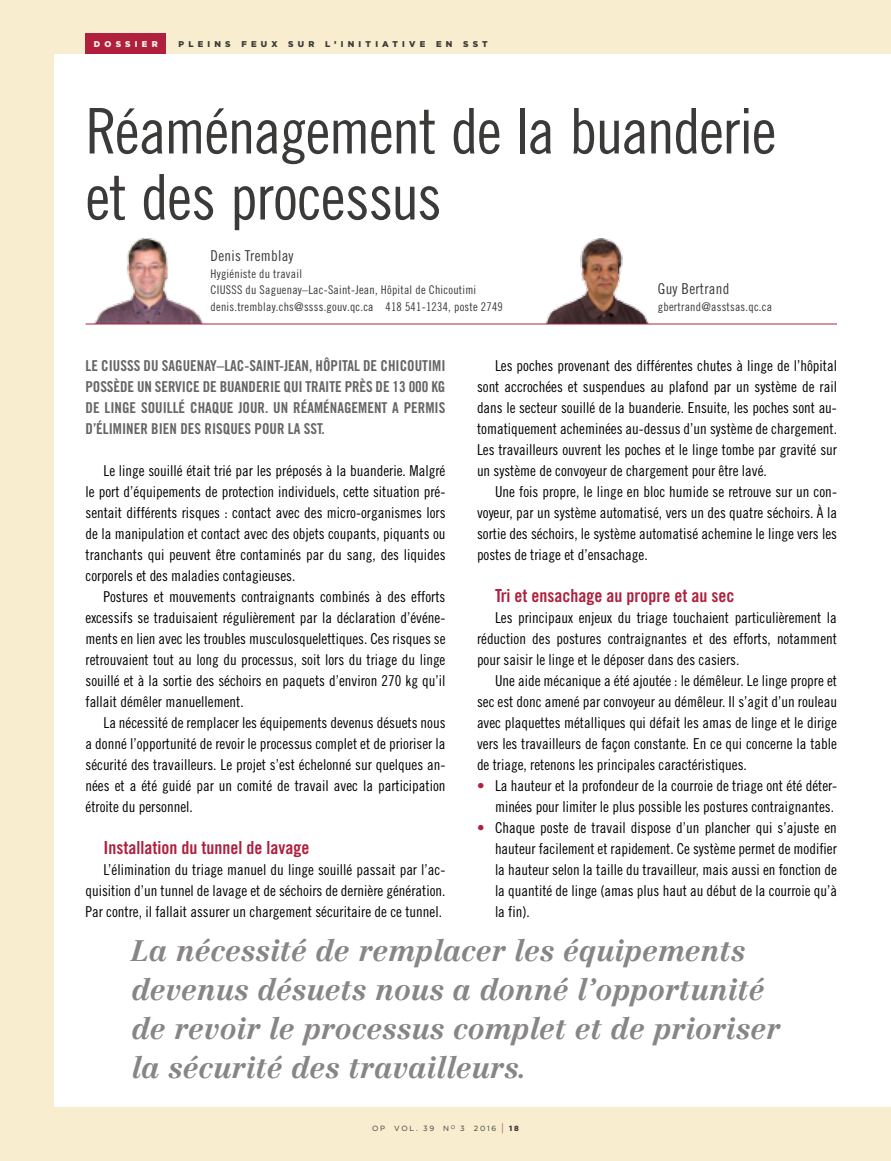
<style>
.page{position:relative;width:891px;height:1161px;background:#f8edcf}
.page>*{position:absolute;margin:0;border:0;box-sizing:border-box;transform-origin:0 0}
.t1{font:63px/66px "Trade Gothic LT Pro Cn 18";letter-spacing:-.025em;color:#3b3a39}
.t2{font:italic 700 29.25px/39px "Centennial";color:#878585}
.t3{font:18px "Trade Gothic LT Pro Bd Cn 20";color:#b0203e}
.t4{font:15px/21px "Trade Gothic LT Pro Cn 18";color:#000;text-align:justify}
.t5{font:15px/21px "Trade Gothic LT Pro Bd Cn 20";color:#666564}
.t6{font:15px "Trade Gothic LT Pro Cn 18";letter-spacing:.02em;color:#3b3a39}
.t7{font:12px/16.5px "Trade Gothic LT Pro Cn 18";letter-spacing:.02em;color:#3b3a39}
.t8{font:900 8.4px "Gotham";letter-spacing:.5em;color:#3b3a39}
.t9{font:900 8.4px "Gotham";letter-spacing:.5em;color:#fcf6e6}
.t10{font:7.5px "Gotham";letter-spacing:.225em;color:#3b3a39}
.s1{color:#b0203e}
.s2{font-size:11.25px;color:#b0203e}
.s3{font-weight:900}
</style>
<div class="page">
<div style="left:54px;top:54px;width:837px;height:1053px;background:#fff"></div>
<div style="left:86px;top:34px;width:80px;height:20px;background:#b0203e"></div>
<img style="left:86px;top:238px;width:122px;height:86px">
<img style="left:537px;top:239px;width:123px;height:85px">
<hr style="left:86px;top:324px;width:751px;height:1px;background:#b0203e">
<p class="t9" style="left:94px;top:38px;width:65px">DOSSIER</p>
<p class="t8" style="left:178px;top:38px;width:26px">PLEI</p>
<p class="t8" style="left:214px;top:38px;width:17px">N S</p>
<p class="t8" style="left:241px;top:38px;width:38px">FEUX</p>
<p class="t8" style="left:288px;top:38px;width:27px">SUR</p>
<p class="t8" style="left:325px;top:38px;width:101px">L’I NI TI ATI VE</p>
<p class="t8" style="left:436px;top:38px;width:18px">E N</p>
<p class="t8" style="left:463px;top:38px;width:26px">SST</p>
<h1 class="t1" style="left:86px;top:97px;width:692px">Réaménagement de la buanderie et des processus</h1>
<p class="t6" style="left:211px;top:247px;width:85px">Denis Tremblay</p>
<p class="t7" style="left:211px;top:265px;width:294px">Hygiéniste du travail<br>CIUSSS du Saguenay–Lac-Saint-Jean, Hôpital de Chicoutimi denis.tremblay.chs@ssss.gouv.qc.ca 418 541-1234, poste 2749</p>
<p class="t6" style="left:658px;top:280px;width:73px">Guy Bertrand</p>
<p class="t7" style="left:658px;top:298px;width:116px">gbertrand@asstsas.qc.ca</p>
<p class="t5" style="left:86px;top:355px;width:361px">LE CIUSSS DU SAGUENAY–LAC-SAINT-JEAN, HÔPITAL DE CHIC OUTIMI POSSÈDE UN SERVIC E DE BUANDERIE QUI TRAITE PRÈS DE 13 000 KG DE LI NGE SOUILLÉ CHAQUE JOUR. UN RÉAMÉNAGEMENT A PERMIS D’ÉLI-MINER BIEN DES RISQUES POUR LA SST.</p>
<p class="t4" style="left:85px;top:460px;width:362px;text-indent:18px">Le linge souillé était trié par les préposés à la buanderie. Malgré le port d’équipements de protection individuels, cette situation pré&shy;sentait différents risques : contact avec des micro-organismes lors de la manipulation et contact avec des objets coupants, piquants ou tranchants qui peuvent être contaminés par du sang, des liquides corporels et des maladies contagieuses.</p>
<p class="t4" style="left:85px;top:586px;width:362px;text-indent:18px">Postures et mouvements contraignants combinés à des efforts excessifs se traduisaient régulièrement par la déclaration d’événe&shy;ments en lien avec les troubles musculosquelettiques. Ces risques se retrouvaient tout au long du processus, soit lors du triage du linge souillé et à la sortie des séchoirs en paquets d’environ 270 kg qu’il fallait démêler manuellement.</p>
<p class="t4" style="left:85px;top:712px;width:362px;text-indent:18px">La nécessité de remplacer les équipements devenus désuets nous a donné l’opportunité de revoir le processus complet et de prioriser la sécurité des travailleurs. Le projet s’est échelonné sur quelques an&shy;nées et a été guidé par un comité de travail avec la participation étroite du personnel.</p>
<p class="t3" style="left:104px;top:836px;width:207px">INSTALLATION DU TUNNEL DE LAVAGE</p>
<p class="t4" style="left:86px;top:859px;width:362px;text-indent:18px">L’élimination du triage manuel du linge souillé passait par l’ac&shy;quisition d’un tunnel de lavage et de séchoirs de dernière génération.<br>Par contre, il fallait assurer un chargement sécuritaire de ce tunnel.</p>
<p class="t4" style="left:477px;top:355px;width:362px;text-indent:18px">Les poches provenant des différentes chutes à linge de l’hôpital sont accrochées et suspendues au plafond par un système de rail dans le secteur souillé de la buanderie. Ensuite, les poches sont au&shy;tomatiquement acheminées au-dessus d’un système de chargement.<br>Les travailleurs ouvrent les poches et le linge tombe par gravité sur un système de convoyeur de chargement pour être lavé.</p>
<p class="t4" style="left:477px;top:481px;width:362px;text-indent:18px">Une fois propre, le linge en bloc humide se retrouve sur un con&shy;voyeur, par un système automatisé, vers un des quatre séchoirs. À la sortie des séchoirs, le système automatisé achemine le linge vers les postes de triage et d’ensachage.</p>
<p class="t3" style="left:495px;top:584px;width:241px">TRI ET ENSACHAGE AU PROPRE ET AU SEC</p>
<p class="t4" style="left:477px;top:607px;width:361px;text-indent:18px">Les principaux enjeux du triage touchaient particulièrement la réduction des postures contraignantes et des efforts, notamment pour saisir le linge et le déposer dans des casiers.</p>
<p class="t4" style="left:477px;top:670px;width:362px;text-indent:18px">Une aide mécanique a été ajoutée : le démêleur. Le linge propre et sec est donc amené par convoyeur au démêleur. Il s’agit d’un rouleau avec plaquettes métalliques qui défait les amas de linge et le dirige vers les travailleurs de façon constante. En ce qui concerne la table de triage, retenons les principales caractéristiques.</p>
<p class="t4" style="left:477px;top:775px;width:361px;text-align:right"><span class="s1">•</span> La hauteur et la profondeur de la courroie de triage ont été déter&shy;minées pour limiter le plus possible les postures contraignantes.</p>
<p class="t4" style="left:495px;top:817px;width:344px;text-indent:-18px"><span class="s1">•</span> Chaque poste de travail dispose d’un plancher qui s’ajuste en hauteur facilement et rapidement. Ce système permet de modifier la hauteur selon la taille du travailleur, mais aussi en fonction de la quantité de linge (amas plus haut au début de la courroie qu’à la fin).</p>
<h2 class="t2" style="left:131px;top:931px;width:650px">La nécessité de remplacer les équipements devenus désuets nous a donné l’opportunité de revoir le processus complet et de prioriser la sécurité des travailleurs.</h2>
<p class="t10" style="left:372px;top:1124px;width:148px">OP VOL. 39 N<sup>O</sup> 3 2016 <span class="s2">|</span> <span class="s3">18</span></p>
</div>
